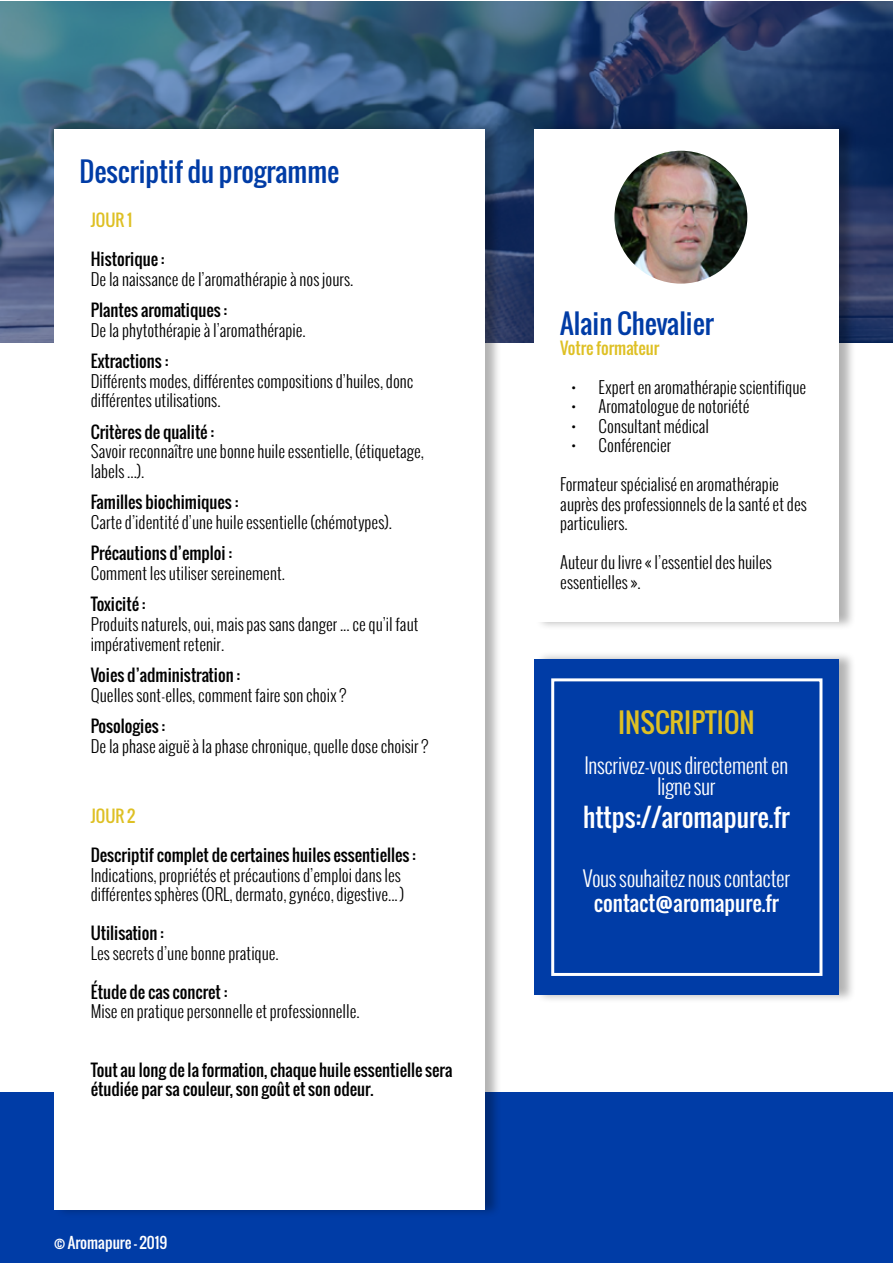
<style>
.page{position:relative;width:893px;height:1263px;background:#fff}
.page>*{position:absolute;margin:0;border:0;box-sizing:border-box;transform-origin:0 0}
.t1{font:27px "Oswald";color:#003ca6}
.t2{font:27px "Oswald";color:#dec024}
.t3{font:25.5px "Oswald";color:#fff}
.t4{font:300 21px/21px "Oswald";letter-spacing:-.02em;color:#fff;text-align:center}
.t5{font:21px "Oswald";color:#fff}
.t6{font:300 16.5px/19.5px "Oswald";color:#000}
.t7{font:16.5px/19.5px "Oswald";color:#000}
.t8{font:16.5px "Oswald";color:#dec024}
.t9{font:15px "Oswald";color:#fff}
</style>
<div class="page">
<svg style="left:0;top:1px;width:892px;height:341px;background:#345579"></svg>
<div style="left:0;top:1093px;width:892px;height:170px;background:#003ca6"></div>
<div style="left:535px;top:121px;width:320px;height:509px;background:#000;opacity:.3"></div>
<div style="left:535px;top:129px;width:304px;height:492px;background:#fff"></div>
<div style="left:54px;top:121px;width:448px;height:1097px;background:#000;opacity:.3"></div>
<div style="left:54px;top:129px;width:431px;height:1080px;background:#fff"></div>
<img style="left:614px;top:151px;width:133px;height:133px;border-radius:66px">
<div style="left:535px;top:651px;width:320px;height:353px;background:#000;opacity:.3"></div>
<div style="left:535px;top:659px;width:304px;height:336px;background:#003ca6"></div>
<div style="left:551px;top:678px;width:271px;height:298px;border:3px solid #fff"></div>
<h1 class="t1" style="left:80px;top:151px;width:261px">Descriptif du programme</h1>
<p class="t8" style="left:91px;top:208px;width:43px">JOUR 1</p>
<p class="t7" style="left:91px;top:249px;width:75px">Historique :</p>
<p class="t6" style="left:91px;top:269px;width:264px">De la naissance de l’aromathérapie à nos jours.</p>
<p class="t7" style="left:91px;top:300px;width:138px">Plantes aromatiques :</p>
<p class="t6" style="left:91px;top:320px;width:216px">De la phytothérapie à l’aromathérapie.</p>
<p class="t7" style="left:91px;top:351px;width:79px">Extractions :</p>
<p class="t6" style="left:91px;top:371px;width:324px">Différents modes, différentes compositions d’huiles, donc différentes utilisations.</p>
<p class="t7" style="left:91px;top:422px;width:125px">Critères de qualité :</p>
<p class="t6" style="left:91px;top:442px;width:335px">Savoir reconnaître une bonne huile essentielle, (étiquetage, labels ...).</p>
<p class="t7" style="left:91px;top:492px;width:149px">Familles biochimiques :</p>
<p class="t6" style="left:91px;top:512px;width:303px">Carte d’identité d’une huile essentielle (chémotypes).</p>
<p class="t7" style="left:91px;top:543px;width:143px">Précautions d’emploi :</p>
<p class="t6" style="left:91px;top:563px;width:196px">Comment les utiliser sereinement.</p>
<p class="t7" style="left:91px;top:594px;width:56px">Toxicité :</p>
<p class="t6" style="left:91px;top:614px;width:329px">Produits naturels, oui, mais pas sans danger ... ce qu’il faut impérativement retenir.</p>
<p class="t7" style="left:91px;top:665px;width:151px">Voies d’administration :</p>
<p class="t6" style="left:91px;top:685px;width:257px">Quelles sont-elles, comment faire son choix ?</p>
<p class="t7" style="left:91px;top:716px;width:76px">Posologies :</p>
<p class="t6" style="left:91px;top:736px;width:339px">De la phase aiguë à la phase chronique, quelle dose choisir ?</p>
<p class="t8" style="left:91px;top:803px;width:46px">JOUR 2</p>
<p class="t7" style="left:91px;top:845px;width:326px">Descriptif complet de certaines huiles essentielles :</p>
<p class="t6" style="left:91px;top:865px;width:315px">Indications, propriétés et précautions d’emploi dans les différentes sphères (ORL, dermato, gynéco, digestive...)</p>
<p class="t7" style="left:91px;top:923px;width:74px">Utilisation :</p>
<p class="t6" style="left:91px;top:943px;width:190px">Les secrets d’une bonne pratique.</p>
<p class="t7" style="left:91px;top:981px;width:138px">Étude de cas concret :</p>
<p class="t6" style="left:91px;top:1001px;width:270px">Mise en pratique personnelle et professionnelle.</p>
<p class="t7" style="left:91px;top:1059px;width:363px">Tout au long de la formation, chaque huile essentielle sera étudiée par sa couleur, son goût et son odeur.</p>
<p class="t9" style="left:54px;top:1231px;width:115px">© Aromapure - 2019</p>
<h1 class="t1" style="left:560px;top:303px;width:155px">Alain Chevalier</h1>
<p class="t8" style="left:560px;top:335px;width:101px">Votre formateur</p>
<p class="t6" style="left:571px;top:377px;width:236px">• Expert en aromathérapie scientifique</p>
<p class="t6" style="left:571px;top:396px;width:180px">• Aromatologue de notoriété</p>
<p class="t6" style="left:571px;top:416px;width:139px">• Consultant médical</p>
<p class="t6" style="left:571px;top:435px;width:101px">• Conférencier</p>
<p class="t6" style="left:560px;top:474px;width:248px">Formateur spécialisé en aromathérapie auprès des professionnels de la santé et des particuliers.</p>
<p class="t6" style="left:560px;top:552px;width:213px">Auteur du livre « l’essentiel des huiles essentielles ».</p>
<h1 class="t2" style="left:618px;top:702px;width:138px">INSCRIPTION</h1>
<p class="t4" style="left:584px;top:755px;width:206px">Inscrivez-vous directement en ligne sur</p>
<h2 class="t3" style="left:583px;top:798px;width:208px">https://aromapure.fr</h2>
<p class="t4" style="left:583px;top:868px;width:209px">Vous souhaitez nous contacter</p>
<p class="t5" style="left:594px;top:888px;width:187px">contact@aromapure.fr</p>
</div>
